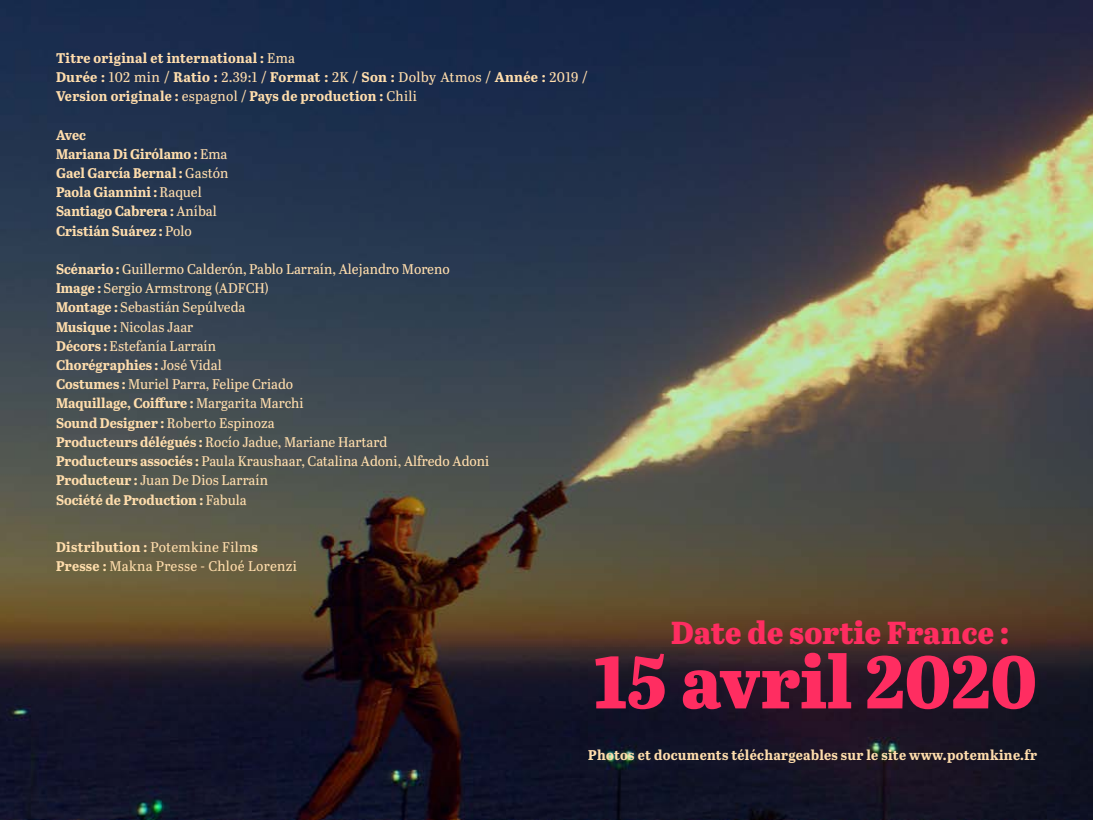
<style>
.page{position:relative;width:1093px;height:820px;background:#fff}
.page>*{position:absolute;margin:0;border:0;box-sizing:border-box;transform-origin:0 0}
.t1{font:74.28px "Abril Titling Eb";letter-spacing:.01em;color:#ff2d61}
.t2{font:31.72px "Abril Titling Eb";letter-spacing:.01em;color:#ff2d61}
.t3{font:700 14.08px "Abril Titling";letter-spacing:.02em;color:#ffddac}
.t4{font:14px/19.2px "Abril Titling";color:#ffddac}
.t5{font:700 14px/19.2px "Abril Titling";letter-spacing:.02em;color:#ffddac}
.t6{font:700 14px/19.2px "Abril Titling";color:#ffddac}
.t7{font:14px/19.2px "Abril Titling";letter-spacing:.02em;color:#ffddac}
.s1{font-weight:400}
.s2{font-weight:700}
</style>
<div class="page">
<img style="left:0;top:0;width:1093px;height:819px">
<p class="t5" style="left:56px;top:47px;width:533px">Titre original et international : <span class="s1">Ema<br></span>Durée : <span class="s1">102 min</span> / Ratio : <span class="s1">2.39:1</span> / Format : <span class="s1">2K</span> / Son : <span class="s1">Dolby Atmos</span> / Année : <span class="s1">2019</span> /<br>Version originale : <span class="s1">espagnol</span> / Pays de production : <span class="s1">Chili</span></p>
<p class="t6" style="left:56px;top:124px;width:174px">Avec<br>Mariana Di Girólamo : <span class="s1">Ema<br></span>Gael García Bernal : <span class="s1">Gastón<br></span>Paola Giannini : <span class="s1">Raquel<br></span>Santiago Cabrera : <span class="s1">Aníbal<br></span>Cristián Suárez : <span class="s1">Polo</span></p>
<p class="t4" style="left:56px;top:259px;width:435px"><span class="s2">Scénario :</span> Guillermo Calderón, Pablo Larraín, Alejandro Moreno <span class="s2">Image :</span> Sergio Armstrong (ADFCH)<br><span class="s2">Montage :</span> Sebastián Sepúlveda<br><span class="s2">Musique :</span> Nicolas Jaar<br><span class="s2">Décors :</span> Estefanía Larraín<br><span class="s2">Chorégraphies :</span> José Vidal<br><span class="s2">Costumes :</span> Muriel Parra, Felipe Criado<br><span class="s2">Maquillage, Coiffure :</span> Margarita Marchi<br><span class="s2">Sound Designer :</span> Roberto Espinoza<br><span class="s2">Producteurs délégués :</span> Rocío Jadue, Mariane Hartard<br><span class="s2">Producteurs associés :</span> Paula Kraushaar, Catalina Adoni, Alfredo Adoni <span class="s2">Producteur :</span> Juan De Dios Larraín<br><span class="s2">Société de Production :</span> Fabula</p>
<p class="t7" style="left:56px;top:536px;width:242px"><span class="s2">Distribution :</span> Potemkine Film<span class="s2">s<br>Presse :</span> Makna Presse - Chloé Lorenzi</p>
<h2 class="t2" style="left:671px;top:609px;width:339px">Date de sortie France :</h2>
<h1 class="t1" style="left:594px;top:627px;width:444px">15 avril 2020</h1>
<p class="t3" style="left:588px;top:744px;width:451px">Photos et documents téléchargeables sur le site www.potemkine.fr</p>
</div>
